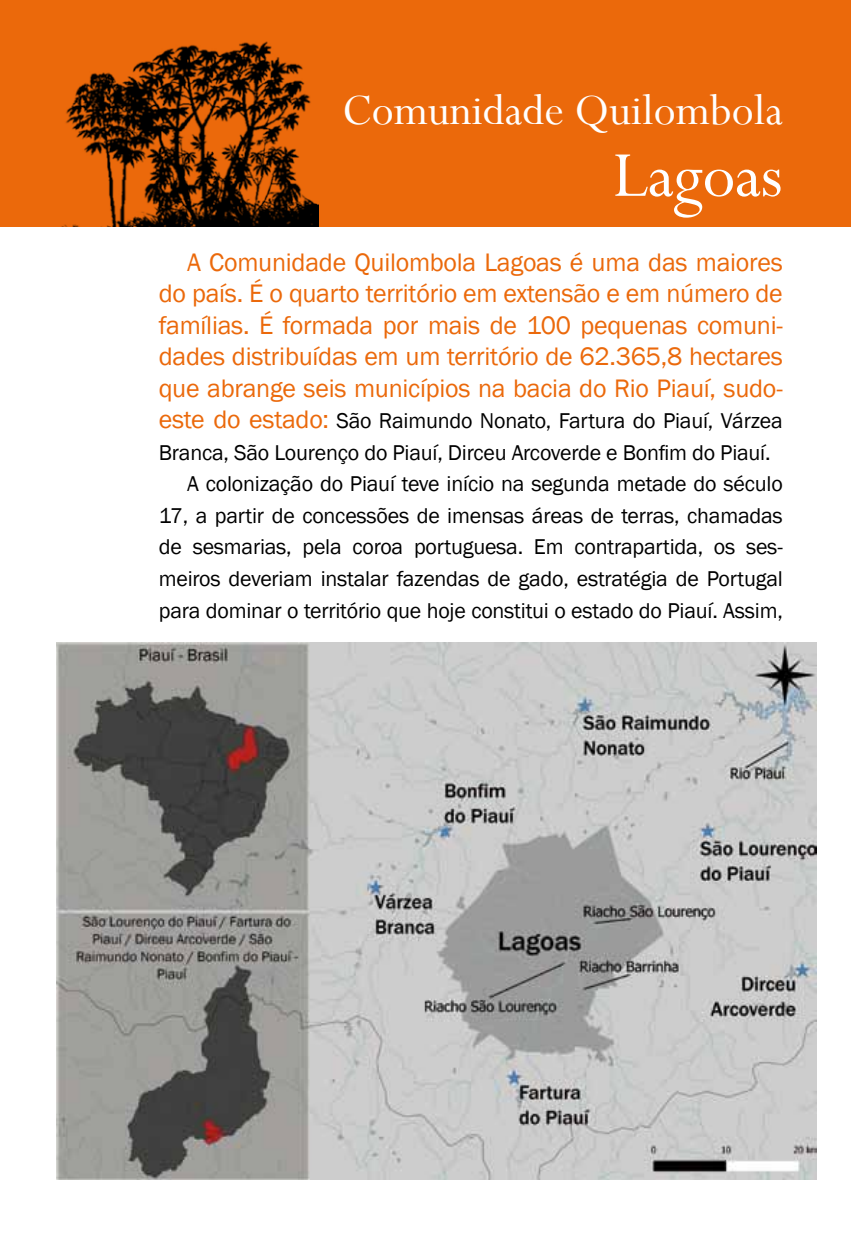
<style>
.page{position:relative;width:851px;height:1248px;background:#fff}
.page>*{position:absolute;margin:0;border:0;box-sizing:border-box;transform-origin:0 0}
.t1{font:72px "Perpetua";letter-spacing:-.01em;color:#fff}
.t2{font:48px "Perpetua";color:#fff}
.t3{font:26px/31.6px "Franklin Gothic";letter-spacing:-.01em;color:#eb690b;text-align:justify}
.t4{font:22px "Franklin Gothic";letter-spacing:-.01em;color:#000}
.s1{font-size:26px;color:#eb690b}
</style>
<div class="page">
<img style="left:57px;top:642px;width:759px;height:537px">
<div style="left:0;top:0;width:850px;height:227px;background:#eb690b"></div>
<img style="left:61px;top:41px;width:257px;height:186px">
<h2 class="t2" style="left:342px;top:80px;width:442px">Comunidade Quilombola</h2>
<h1 class="t1" style="left:612px;top:130px;width:172px">Lagoas</h1>
<p class="t3" style="left:159px;top:247px;width:625px;text-indent:28px">A Comunidade Quilombola Lagoas é uma das maiores do país. É o quarto território em extensão e em número de famílias. É formada por mais de 100 pequenas comuni&shy;dades distribuídas em um território de 62.365,8 hectares que abrange seis municípios na bacia do Rio Piauí, sudo-</p>
<p class="t4" style="left:159px;top:407px;width:625px"><span class="s1">este do estado:</span> São Raimundo Nonato, Fartura do Piauí, Várzea</p>
<p class="t4" style="left:159px;top:439px;width:613px">Branca, São Lourenço do Piauí, Dirceu Arcoverde e Bonfim do Piauí.</p>
<p class="t4" style="left:187px;top:470px;width:597px">A colonização do Piauí teve início na segunda metade do século</p>
<p class="t4" style="left:159px;top:502px;width:625px">17, a partir de concessões de imensas áreas de terras, chamadas</p>
<p class="t4" style="left:159px;top:533px;width:625px">de sesmarias, pela coroa portuguesa. Em contrapartida, os ses-</p>
<p class="t4" style="left:159px;top:565px;width:625px">meiros deveriam instalar fazendas de gado, estratégia de Portugal</p>
<p class="t4" style="left:159px;top:596px;width:625px">para dominar o território que hoje constitui o estado do Piauí. Assim,</p>
</div>
